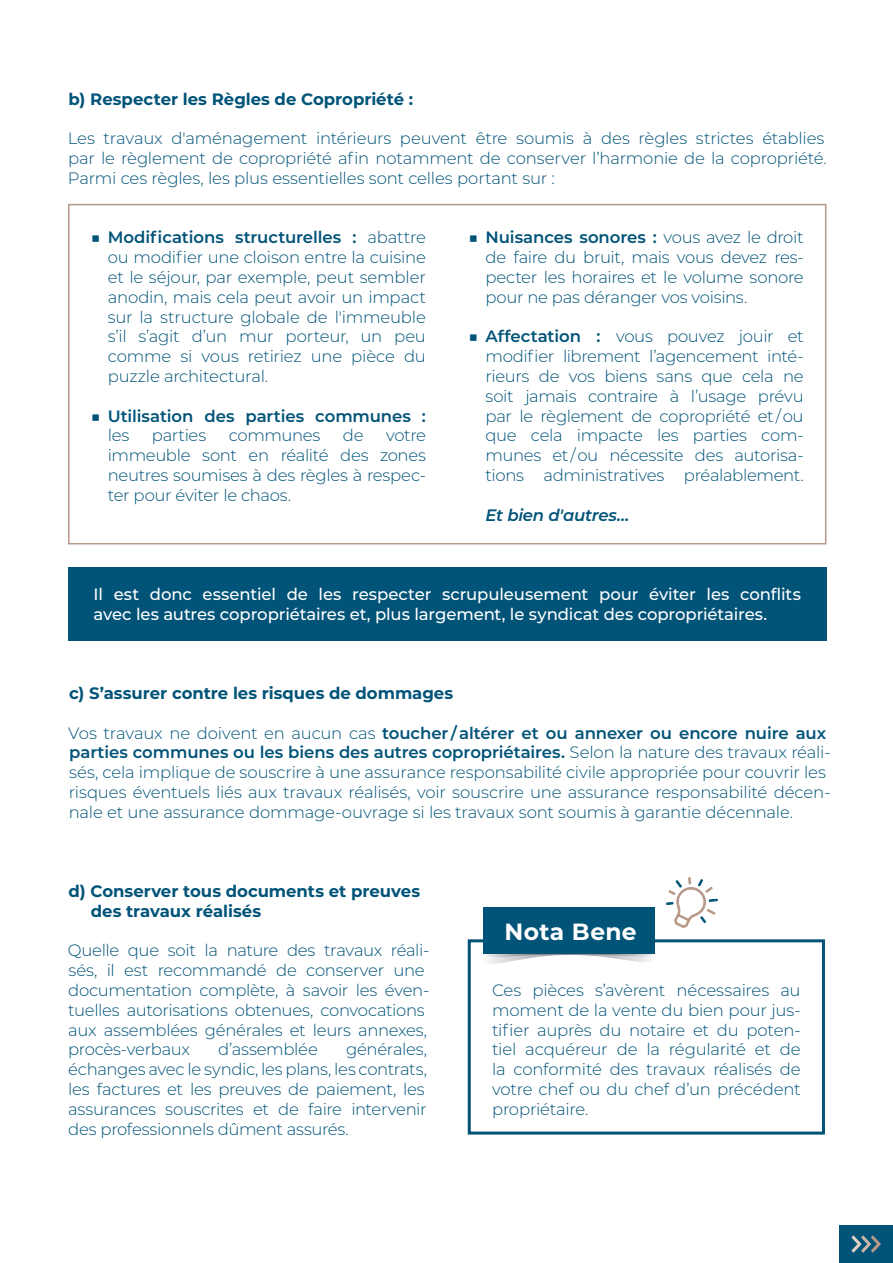
<style>
.page{position:relative;width:893px;height:1263px;background:#fff}
.page>*{position:absolute;margin:0;border:0;box-sizing:border-box;transform-origin:0 0}
.t1{font:700 23.4px "Montserrat";letter-spacing:.015em;color:#fff}
.t2{font:300 16.5px/19.8px "Montserrat";letter-spacing:-.015em;color:#015378;text-align:justify}
.t3{font:500 16.5px/19.8px "Montserrat";letter-spacing:-.005em;color:#fff}
.t4{font:700 16.5px/19.8px "Montserrat";color:#015378}
.t5{font:600 16.5px/19.8px "Montserrat";letter-spacing:-.005em;color:#015378}
.t6{font:italic 600 16.5px "Montserrat";letter-spacing:-.015em;color:#015378}
.s1{font-weight:400}
.s2{font-weight:600}
.s3{font-weight:300}
</style>
<div class="page">
<div style="left:839px;top:1225px;width:54px;height:38px;background:#015378"></div>
<svg style="left:851px;top:1235px;width:30px;height:18px"></svg>
<div style="left:68px;top:204px;width:758px;height:340px;border:2px solid #b79888"></div>
<div style="left:68px;top:567px;width:758px;height:74px;background:#015378"></div>
<div style="left:468px;top:939px;width:357px;height:195px;border:3px solid #015378"></div>
<svg style="left:486px;top:952px;width:169px;height:12px"></svg>
<div style="left:483px;top:907px;width:171px;height:47px;background:#015378"></div>
<svg style="left:666px;top:877px;width:52px;height:51px"></svg>
<p class="t4" style="left:69px;top:88px;width:346px">b) Respecter les Règles de Copropriété :</p>
<p class="t2" style="left:68px;top:128px;width:761px;text-align:left">Les travaux d'aménagement intérieurs peuvent être soumis à des règles strictes établies par le règlement de copropriété afin notamment de conserver l’harmonie de la copropriété.<br>Parmi ces règles, les plus essentielles sont celles portant sur :</p>
<p class="t2" style="left:108px;top:227px;width:320px;text-indent:-17px"><span class="s1">■</span> <span class="s2">Modifications structurelles :</span> abattre ou modifier une cloison entre la cuisine et le séjour, par exemple, peut sembler anodin, mais cela peut avoir un impact sur la structure globale de l'immeuble s’il s’agit d’un mur porteur, un peu comme si vous retiriez une pièce du puzzle architectural.</p>
<p class="t5" style="left:108px;top:405px;width:320px;text-indent:-17px"><span class="s1">■</span> Utilisation des parties communes : <span class="s3">les</span></p>
<p class="t2" style="left:152px;top:425px;width:56px">parties</p>
<p class="t2" style="left:229px;top:425px;width:93px">communes</p>
<p class="t2" style="left:343px;top:425px;width:22px">de</p>
<p class="t2" style="left:108px;top:425px;width:320px;text-indent:278px">votre immeuble sont en réalité des zones neutres soumises à des règles à respec&shy;ter pour éviter le chaos.</p>
<p class="t2" style="left:485px;top:227px;width:320px;text-indent:-17px"><span class="s1">■</span> <span class="s2">Nuisances sonores :</span> vous avez le droit de faire du bruit, mais vous devez res&shy;pecter les horaires et le volume sonore pour ne pas déranger vos voisins.</p>
<p class="t2" style="left:485px;top:326px;width:320px;text-indent:-17px"><span class="s1">■</span> <span class="s2">Affectation :</span> vous pouvez jouir et modifier librement l’agencement inté&shy;rieurs de vos biens sans que cela ne soit jamais contraire à l’usage prévu par le règlement de copropriété et / ou que cela impacte les parties com&shy;munes et / ou nécessite des autorisa&shy;tions administratives préalablement.</p>
<p class="t6" style="left:485px;top:503px;width:146px">Et bien d'autres…</p>
<p class="t3" style="left:94px;top:583px;width:709px">Il est donc essentiel de les respecter scrupuleusement pour éviter les conflits avec les autres copropriétaires et, plus largement, le syndicat des copropriétaires.</p>
<p class="t4" style="left:69px;top:682px;width:385px">c) S’assurer contre les risques de dommages</p>
<p class="t2" style="left:68px;top:722px;width:764px;text-align:left">Vos travaux ne doivent en aucun cas <span class="s2">toucher / altérer et ou annexer ou encore nuire aux parties communes ou les biens des autres copropriétaires.</span> Selon la nature des travaux réali&shy;sés, cela implique de souscrire à une assurance responsabilité civile appropriée pour couvrir les risques éventuels liés aux travaux réalisés, voir souscrire une assurance responsabilité décen&shy;nale et une assurance dommage-ouvrage si les travaux sont soumis à garantie décennale.</p>
<p class="t4" style="left:91px;top:880px;width:331px;text-indent:-22px">d) Conserver tous documents et preuves des travaux réalisés</p>
<p class="t2" style="left:68px;top:940px;width:363px;text-align:left">Quelle que soit la nature des travaux réali&shy;sés, il est recommandé de conserver une documentation complète, à savoir les éven&shy;tuelles autorisations obtenues, convocations aux assemblées générales et leurs annexes, procès-verbaux</p>
<p class="t2" style="left:218px;top:1039px;width:101px">d’assemblée</p>
<p class="t2" style="left:68px;top:1039px;width:360px;text-align:left;text-indent:278px">générales, échanges avec le syndic, les plans, les contrats, les factures et les preuves de paiement, les assurances souscrites et de faire intervenir des professionnels dûment assurés.</p>
<h1 class="t1" style="left:504px;top:915px;width:134px">Nota Bene</h1>
<p class="t2" style="left:492px;top:980px;width:310px">Ces pièces s’avèrent nécessaires au moment de la vente du bien pour jus&shy;tifier auprès du notaire et du poten&shy;tiel acquéreur de la régularité et de la conformité des travaux réalisés de votre chef ou du chef d’un précédent propriétaire.</p>
</div>
